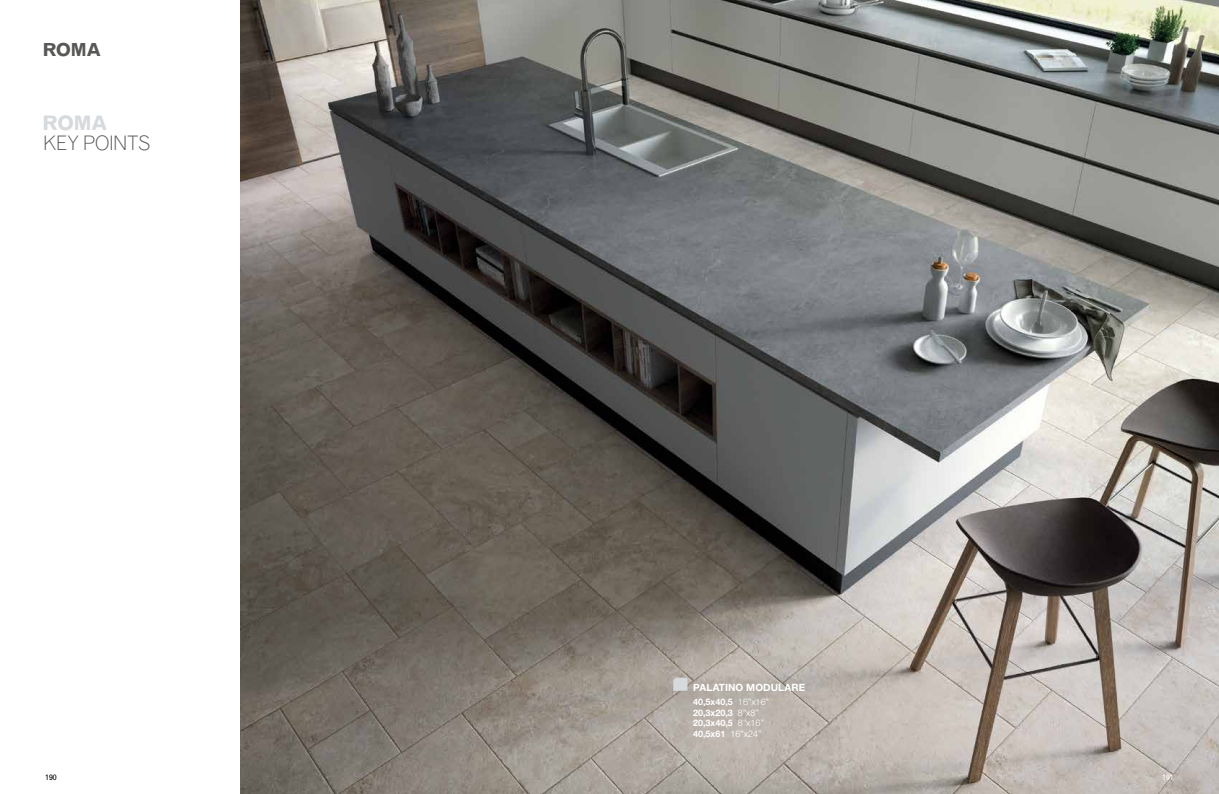
<style>
.page{position:relative;width:1219px;height:794px;background:#fff}
.page>*{position:absolute;margin:0;border:0;box-sizing:border-box;transform-origin:0 0}
.t1{font:300 20px "Grotesque";letter-spacing:-.065em;color:#575756}
.t2{font:700 20px "Grotesque";color:#d6dadd}
.t3{font:700 18px "Grotesque";color:#575756}
.t4{font:700 10px "Helvetica Neue LT Std";letter-spacing:.01em;color:#fff}
.t5{font:700 9px/10.8px "Helvetica Neue LT Std";color:#fff}
.t6{font:8px "Grotesque";color:#000}
.t7{font:8px "Grotesque";color:#fff}
.s1{font-weight:300}
</style>
<div class="page">
<img style="left:241px;top:0;width:978px;height:794px">
<svg style="left:673px;top:677px;width:14px;height:14px"></svg>
<h2 class="t3" style="left:43px;top:39px;width:61px">ROMA</h2>
<h1 class="t2" style="left:42px;top:111px;width:67px">ROMA</h1>
<h1 class="t1" style="left:42px;top:131px;width:110px">KEY POINTS</h1>
<p class="t4" style="left:693px;top:681px;width:114px">PALATINO MODULARE</p>
<p class="t5" style="left:693px;top:696px;width:77px">40,5x40,5 <span class="s1">16”x16”<br></span>20,3x20,3 <span class="s1">8”x8”<br></span>20,3x40,5 <span class="s1">8”x16”<br></span>40,5x61 <span class="s1">16”x24”</span></p>
<p class="t6" style="left:45px;top:772px;width:13px">190</p>
<p class="t7" style="left:1162px;top:772px;width:13px">191</p>
</div>
